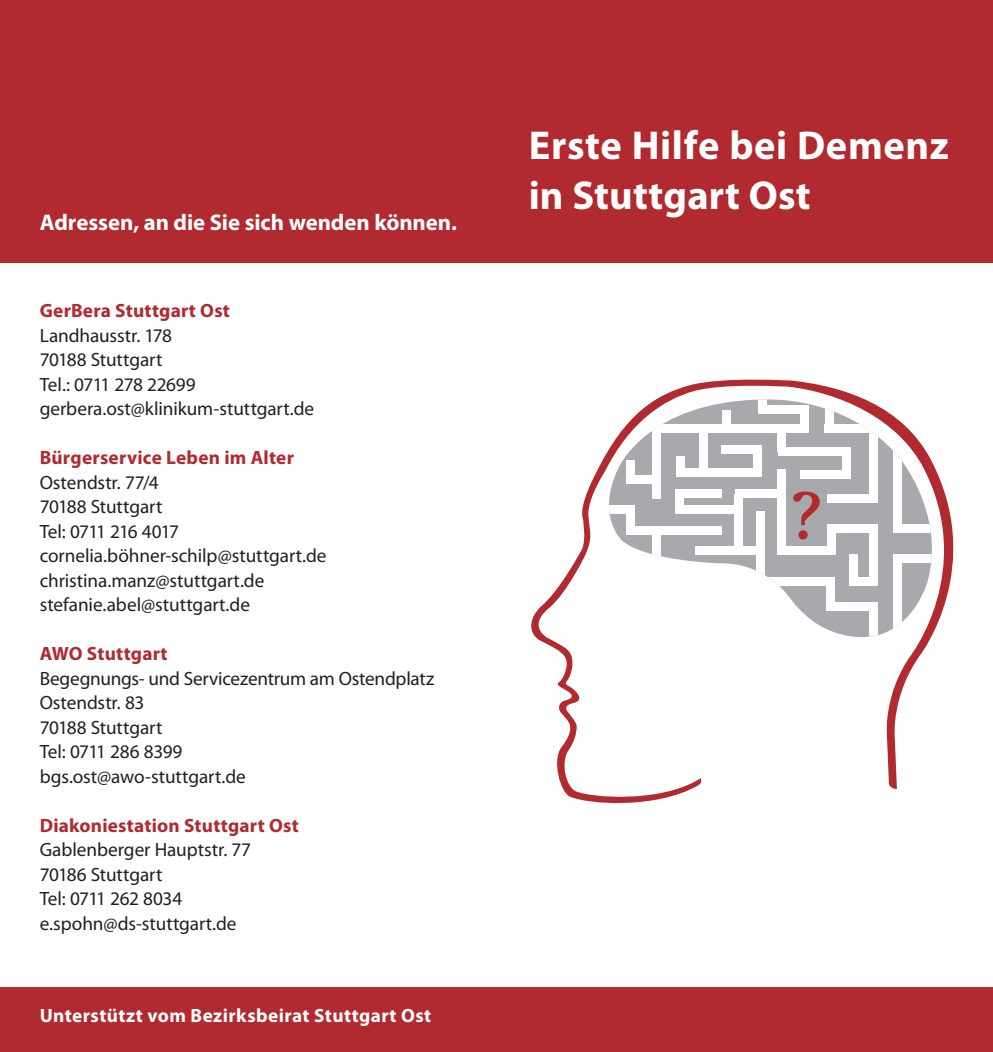
<style>
.page{position:relative;width:993px;height:1052px;background:#fff}
.page>*{position:absolute;margin:0;border:0;box-sizing:border-box;transform-origin:0 0}
.t1{font:700 70px "Rotis Serif";color:#b02a2f}
.t2{font:700 40.43px/49.7px "Myriad Pro";letter-spacing:.015em;color:#fff}
.t3{font:700 22.75px "Myriad Pro";letter-spacing:-.005em;color:#fff}
.t4{font:19.25px/24.5px "Myriad Pro";letter-spacing:-.005em;color:#231f20}
.t5{font:700 19.25px "Myriad Pro";letter-spacing:.01em;color:#b02a2f}
.t6{font:700 19.25px "Myriad Pro";letter-spacing:.02em;color:#fff}
</style>
<div class="page">
<div style="left:0;top:0;width:992px;height:263px;background:#b02a2f"></div>
<svg style="left:531px;top:379px;width:423px;height:425px"></svg>
<div style="left:0;top:987px;width:992px;height:65px;background:#b02a2f"></div>
<p class="t3" style="left:40px;top:208px;width:419px">Adressen, an die Sie sich wenden können.</p>
<p class="t5" style="left:40px;top:298px;width:192px">GerBera Stuttgart Ost</p>
<p class="t4" style="left:40px;top:323px;width:276px">Landhausstr. 178<br>70188 Stuttgart<br>Tel.: 0711 278 22699 gerbera.ost@klinikum-stuttgart.de</p>
<p class="t5" style="left:40px;top:445px;width:256px">Bürgerservice Leben im Alter</p>
<p class="t4" style="left:40px;top:470px;width:288px">Ostendstr. 77/4<br>70188 Stuttgart<br>Tel: 0711 216 4017 cornelia.böhner-schilp@stuttgart.de christina.manz@stuttgart.de stefanie.abel@stuttgart.de</p>
<p class="t5" style="left:40px;top:641px;width:129px">AWO Stuttgart</p>
<p class="t4" style="left:40px;top:666px;width:396px">Begegnungs- und Servicezentrum am Ostendplatz<br>Ostendstr. 83<br>70188 Stuttgart<br>Tel: 0711 286 8399<br>bgs.ost@awo-stuttgart.de</p>
<p class="t5" style="left:40px;top:813px;width:260px">Diakoniestation Stuttgart Ost</p>
<p class="t4" style="left:40px;top:837px;width:213px">Gablenberger Hauptstr. 77<br>70186 Stuttgart<br>Tel: 0711 262 8034 e.spohn@ds-stuttgart.de</p>
<p class="t6" style="left:40px;top:1003px;width:393px">Unterstützt vom Bezirksbeirat Stuttgart Ost</p>
<h2 class="t2" style="left:528px;top:120px;width:421px">Erste Hilfe bei Demenz in Stuttgart Ost</h2>
<h1 class="t1" style="left:790px;top:474px;width:34px">?</h1>
</div>
